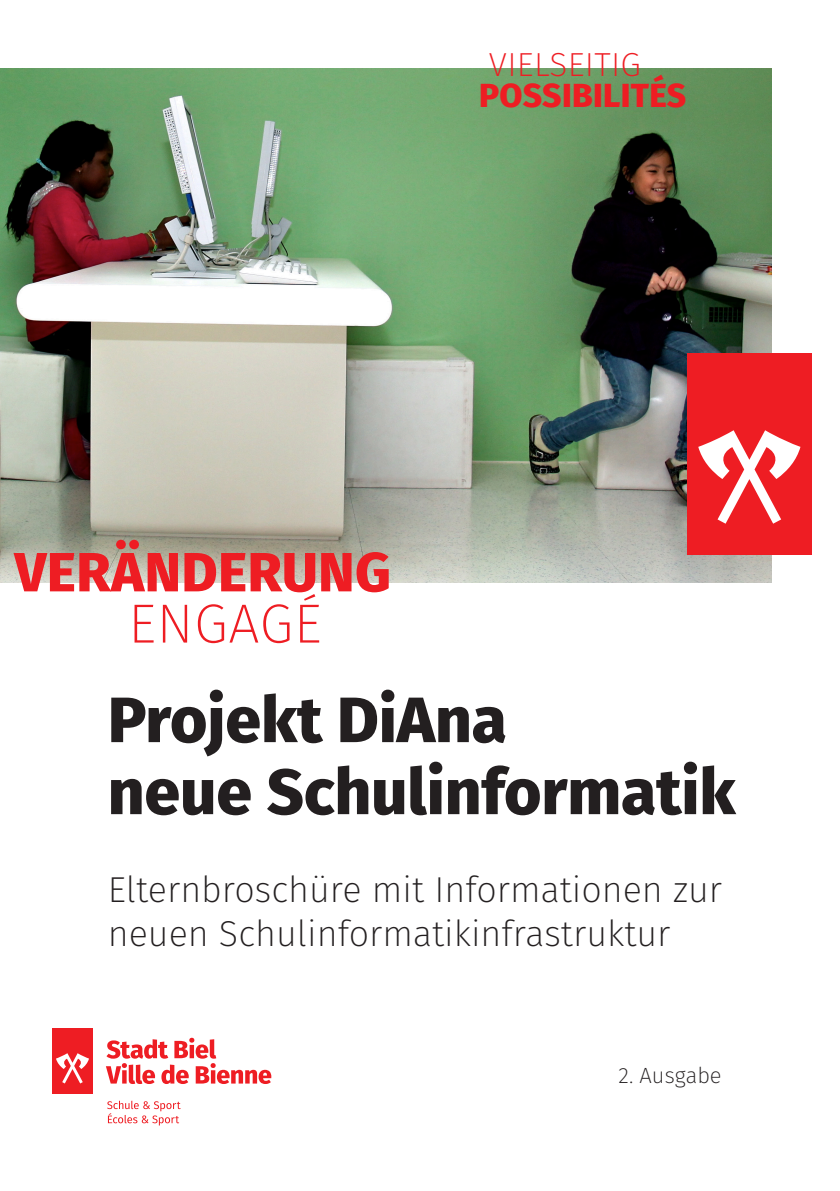
<style>
.page{position:relative;width:840px;height:1191px;background:#fff}
.page>*{position:absolute;margin:0;border:0;box-sizing:border-box;transform-origin:0 0}
.Titel_FR{font:800 64px "Fira Sans";color:#231f20}
.t1{font:800 55.2px "Fira Sans";letter-spacing:.01em;color:#ee1d23}
.t2{font:200 55.2px "Fira Sans";letter-spacing:.01em;color:#ee1d23}
.Lead_DE{font:200 36px/44px "Fira Sans";color:#231f20}
.t3{font:800 33.4px "Fira Sans";letter-spacing:.01em;color:#ee1d23}
.t4{font:200 33.4px "Fira Sans";letter-spacing:.01em;color:#ee1d23}
.Zusatz-Info{font:200 22px "Fira Sans";color:#231f20}
</style>
<div class="page">
<img style="left:0;top:68px;width:771px;height:514px">
<div style="left:686px;top:353px;width:125px;height:202px;background:#ee1d23"></div>
<svg style="left:698px;top:430px;width:102px;height:93px"></svg>
<div style="left:52px;top:1028px;width:41px;height:65px;background:#ee1d23"></div>
<svg style="left:56px;top:1053px;width:33px;height:30px"></svg>
<svg style="left:106px;top:1037px;width:165px;height:47px"></svg>
<svg style="left:107px;top:1100px;width:73px;height:25px"></svg>
<p class="t4" style="left:488px;top:41px;width:154px">VIELSEITIG</p>
<p class="t3" style="left:479px;top:67px;width:209px">POSSIBILITÉS</p>
<p class="t1" style="left:15px;top:524px;width:377px">VERÄNDERUNG</p>
<p class="t2" style="left:128px;top:584px;width:195px">ENGAGÉ</p>
<p class="Titel_FR" style="left:108px;top:664px;width:400px">Projekt DiAna</p>
<p class="Titel_FR" style="left:108px;top:736px;width:629px">neue Schulinformatik</p>
<p class="Lead_DE" style="left:108px;top:867px;width:615px">Elternbroschüre mit Informationen zur neuen Schulinformatikinfrastruktur</p>
<p class="Zusatz-Info" style="left:618px;top:1060px;width:104px">2. Ausgabe</p>
</div>
